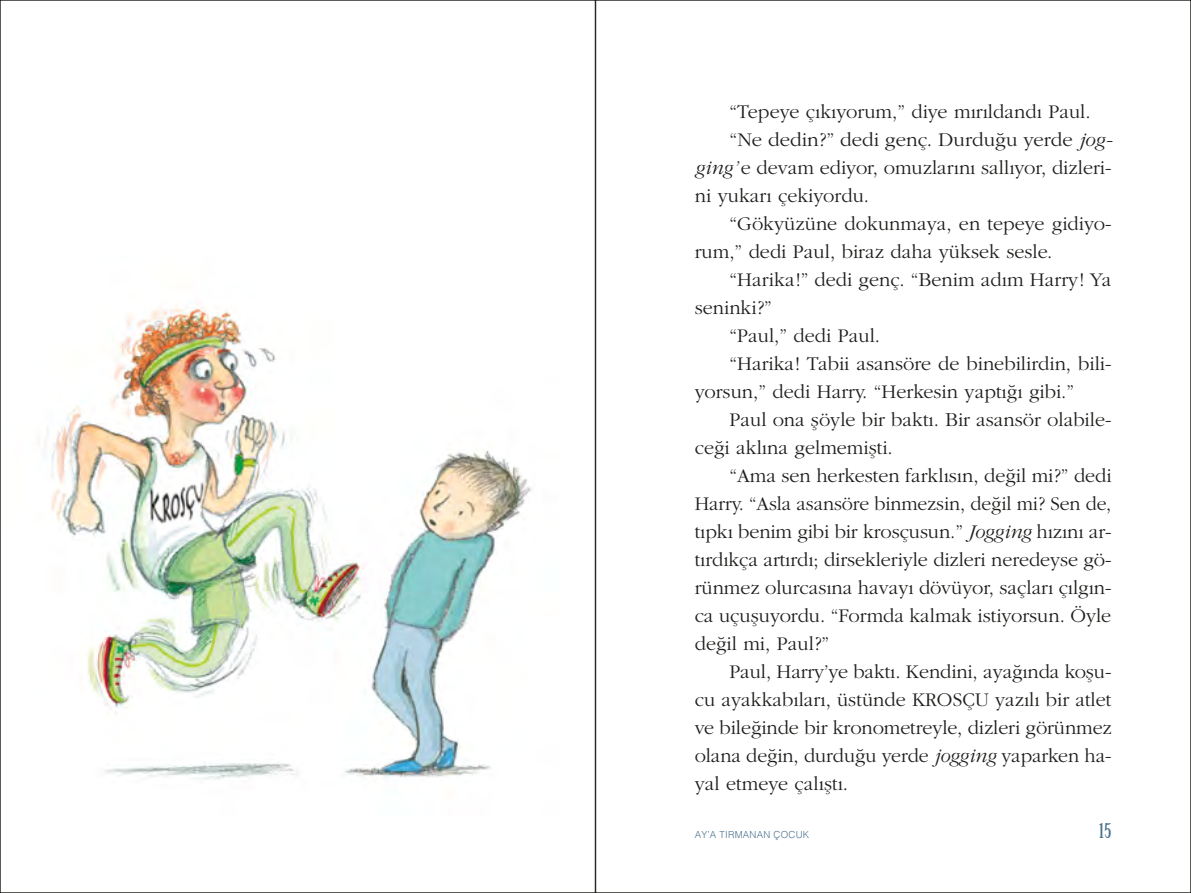
<style>
.page{position:relative;width:1191px;height:893px;background:#fff}
.page>*{position:absolute;margin:0;border:0;box-sizing:border-box;transform-origin:0 0}
.t1{font:20.12px "Garamond GK";color:#1d1d1b}
.t2{font:20.12px "Birch Std";color:#4a728d;scale:1.25 1}
.t3{font:300 9.62px "Helveticalight GK";letter-spacing:.025em;color:#4a728d}
.s1{font-family:"Garamond Italic GK";font-style:italic}
</style>
<div class="page">
<img style="left:39px;top:304px;width:493px;height:476px">
<p class="t1" style="left:729px;top:101px;width:363px">“Tepeye çıkıyorum,” diye mırıldandı Paul.</p>
<p class="t1" style="left:729px;top:129px;width:385px">“Ne dedin?” dedi genç. Durduğu yerde <span class="s1">jog-</span></p>
<p class="t1" style="left:694px;top:157px;width:418px"><span class="s1">ging’</span> e devam ediyor, omuzlarını sallıyor, dizleri-</p>
<p class="t1" style="left:694px;top:185px;width:176px">ni yukarı çekiyordu.</p>
<p class="t1" style="left:729px;top:213px;width:383px">“Gökyüzüne dokunmaya, en tepeye gidiyo-</p>
<p class="t1" style="left:694px;top:241px;width:359px">rum,” dedi Paul, biraz daha yüksek sesle.</p>
<p class="t1" style="left:729px;top:269px;width:383px">“Harika!” dedi genç. “Benim adım Har ry! Ya</p>
<p class="t1" style="left:694px;top:297px;width:79px">seninki?”</p>
<p class="t1" style="left:729px;top:325px;width:152px">“Paul,” dedi Paul.</p>
<p class="t1" style="left:729px;top:353px;width:383px">“Harika! Tabii asansöre de binebilirdin, bili-</p>
<p class="t1" style="left:694px;top:381px;width:381px">yorsun,” dedi Harry. “Herkesin yaptığı gibi.”</p>
<p class="t1" style="left:729px;top:409px;width:383px">Paul ona şöyle bir baktı. Bir asansör olabile-</p>
<p class="t1" style="left:694px;top:437px;width:200px">ceği aklına gelmemişti.</p>
<p class="t1" style="left:729px;top:465px;width:384px">“Ama sen herkesten farklısın, değil mi?” dedi</p>
<p class="t1" style="left:694px;top:493px;width:418px">Harry. “Asla asansöre binmezsin, değil mi? Sen de,</p>
<p class="t1" style="left:694px;top:521px;width:418px">tıpkı benim gibi bir krosçusun.” <span class="s1">Jogging</span> hızını ar-</p>
<p class="t1" style="left:694px;top:549px;width:418px">tırdıkça artırdı; dirsekleriyle dizleri neredeyse gö-</p>
<p class="t1" style="left:694px;top:577px;width:418px">rünmez olurcasına havayı dövüyor, saçları çılgın-</p>
<p class="t1" style="left:694px;top:605px;width:418px">ca uçuşuyordu. “Formda kalmak istiyorsun. Öyle</p>
<p class="t1" style="left:694px;top:633px;width:136px">değil mi, Paul?”</p>
<p class="t1" style="left:729px;top:661px;width:383px">Paul, Harry’ye baktı. Kendini, ayağında koşu -</p>
<p class="t1" style="left:694px;top:689px;width:418px">cu ayakkabıları, üstünde KROSÇU yazılı bir atlet</p>
<p class="t1" style="left:694px;top:717px;width:419px">ve bileğinde bir kronometreyle, dizleri görünmez</p>
<p class="t1" style="left:694px;top:745px;width:418px">olana değin, durduğu yerde <span class="s1">jogging</span> yaparken ha-</p>
<p class="t1" style="left:694px;top:773px;width:155px">yal etmeye çalıştı.</p>
<p class="t3" style="left:694px;top:829px;width:116px">AY’A TIRMANAN ÇOCUK</p>
<p class="t2" style="left:1099px;top:819px;width:12px">15</p>
</div>
